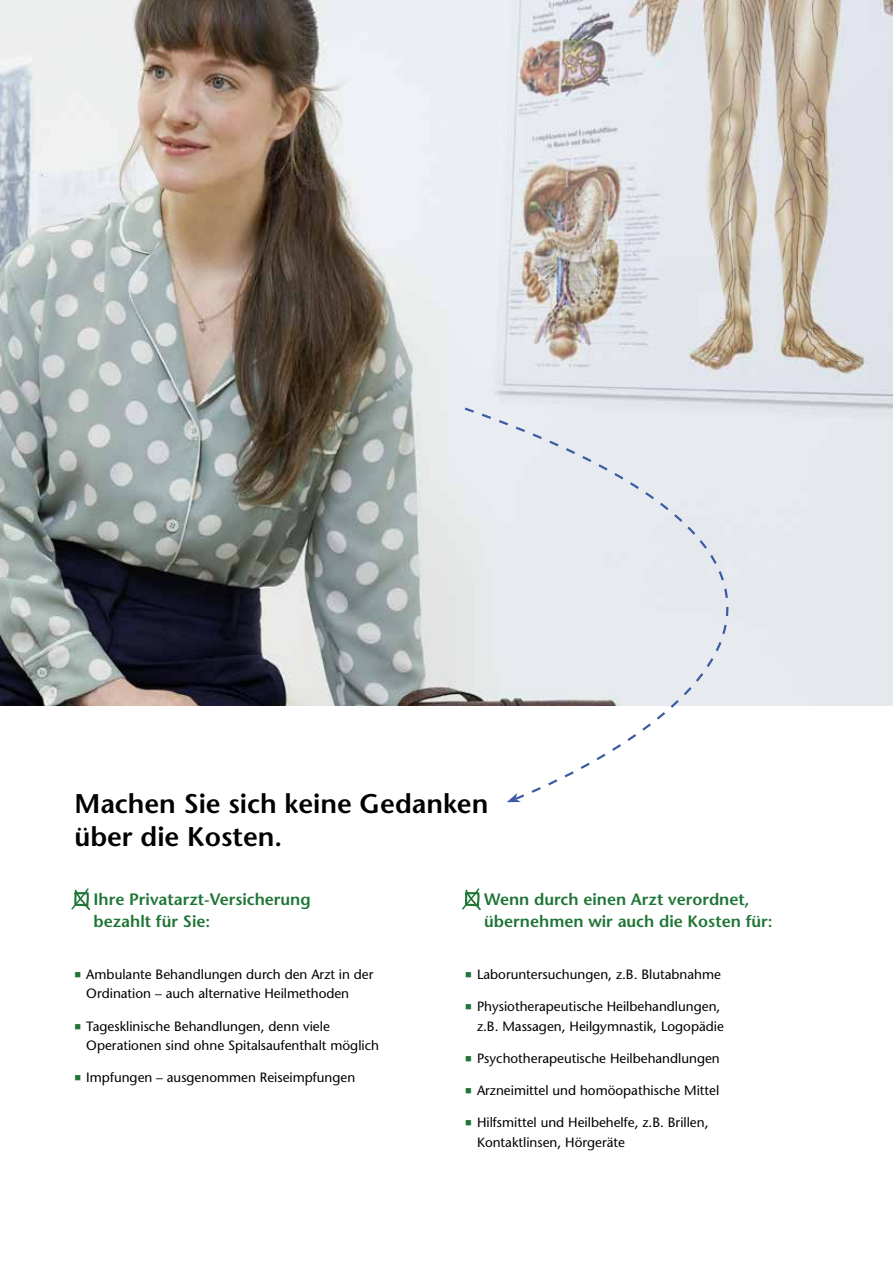
<style>
.page{position:relative;width:893px;height:1263px;background:#fff}
.page>*{position:absolute;margin:0;border:0;box-sizing:border-box;transform-origin:0 0}
.t1{font:600 27px/33px "Stone Sans";color:#000}
.t2{font:600 16.5px/22.5px "Stone Sans";color:#1f7536}
.t3{font:13.5px/19.5px "Stone Sans";color:#000}
</style>
<div class="page">
<img style="left:0;top:0;width:893px;height:706px">
<svg style="left:71px;top:888px;width:20px;height:22px"></svg>
<svg style="left:462px;top:888px;width:19px;height:22px"></svg>
<svg style="left:462px;top:406px;width:431px;height:392px"></svg>
<svg style="left:507px;top:793px;width:14px;height:9px"></svg>
<h1 class="t1" style="left:74px;top:787px;width:415px">Machen Sie sich keine Gedanken über die Kosten.</h1>
<p class="t2" style="left:94px;top:887px;width:219px">Ihre Privatarzt-Versicherung bezahlt für Sie:</p>
<p class="t3" style="left:86px;top:964px;width:289px">Ambulante Behandlungen durch den Arzt in der<br>Ordination – auch alternative Heilmethoden</p>
<p class="t3" style="left:86px;top:1016px;width:294px">Tagesklinische Behandlungen, denn viele<br>Operationen sind ohne Spitalsaufenthalt möglich</p>
<p class="t3" style="left:86px;top:1068px;width:270px">Impfungen – ausgenommen Reiseimpfungen</p>
<p class="t2" style="left:484px;top:887px;width:290px">Wenn durch einen Arzt verordnet, übernehmen wir auch die Kosten für:</p>
<p class="t3" style="left:477px;top:964px;width:246px">Laboruntersuchungen, z.B. Blutabnahme</p>
<p class="t3" style="left:477px;top:997px;width:248px">Physiotherapeutische Heilbehandlungen, z.B. Massagen, Heilgymnastik, Logopädie</p>
<p class="t3" style="left:477px;top:1048px;width:244px">Psychotherapeutische Heilbehandlungen</p>
<p class="t3" style="left:477px;top:1081px;width:244px">Arzneimittel und homöopathische Mittel</p>
<p class="t3" style="left:477px;top:1113px;width:233px">Hilfsmittel und Heilbehelfe, z.B. Brillen,<br>Kontaktlinsen, Hörgeräte</p>
</div>
